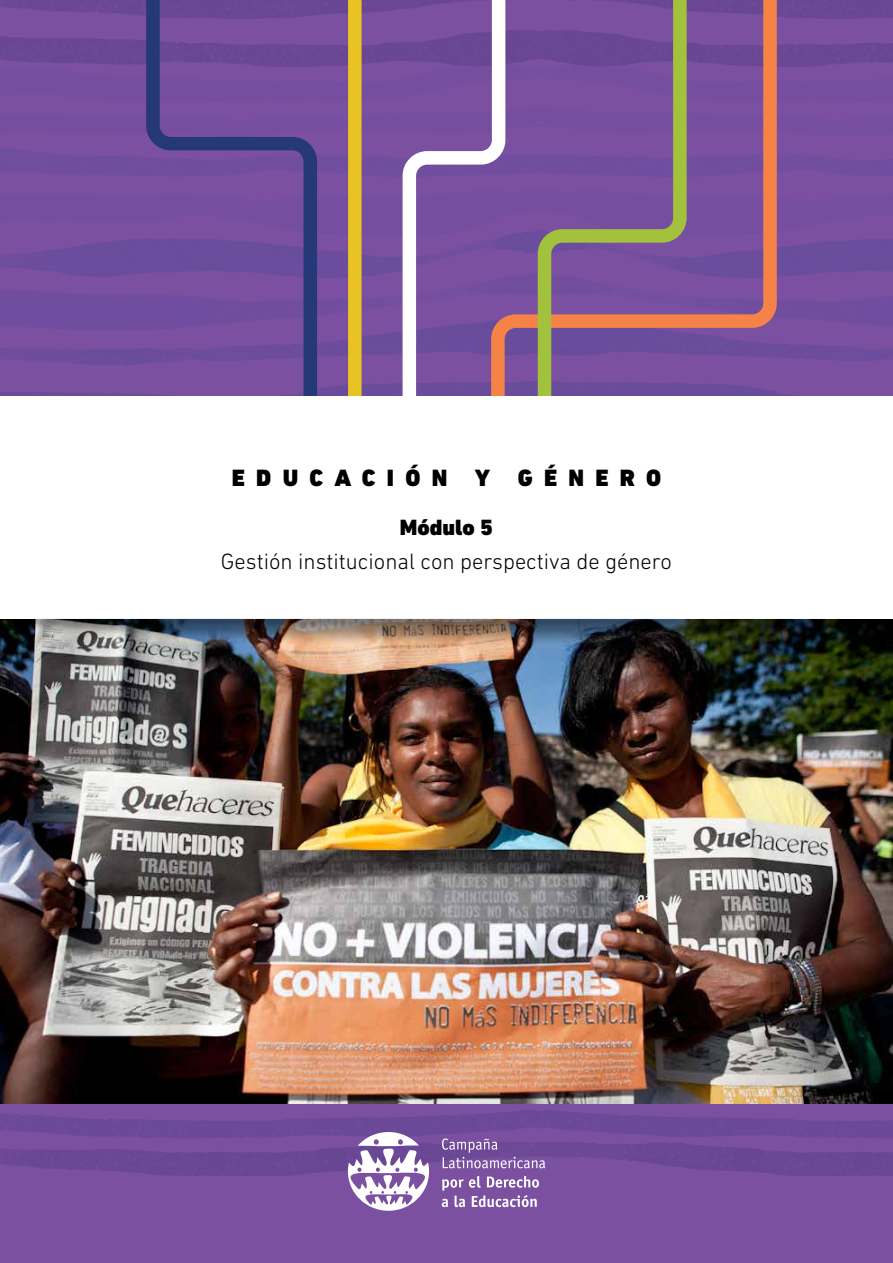
<style>
.page{position:relative;width:893px;height:1263px;background:#7b50a0}
.page>*{position:absolute;margin:0;border:0;box-sizing:border-box;transform-origin:0 0}
.t1{font:900 24px "DIN Next LT Pro";letter-spacing:.47em;color:#000}
.t2{font:300 22.5px "DIN Next LT Pro";color:#000}
.t3{font:900 22.5px "DIN Next LT Pro";color:#000}
</style>
<div class="page">
<div style="left:0;top:0;width:893px;height:1175px;background:linear-gradient(to right,#734d9c,#734c9c)"></div>
<svg style="left:512px;top:0;width:271px;height:396px"></svg>
<svg style="left:531px;top:0;width:162px;height:396px"></svg>
<svg style="left:396px;top:0;width:116px;height:396px"></svg>
<svg style="left:139px;top:0;width:185px;height:396px"></svg>
<div style="left:348px;top:0;width:14px;height:456px;background:#e9c323"></div>
<div style="left:0;top:396px;width:893px;height:270px;background:#fff"></div>
<svg style="left:348px;top:1132px;width:81px;height:79px"></svg>
<svg style="left:442px;top:1138px;width:103px;height:69px"></svg>
<img style="left:0;top:664px;width:893px;height:439px">
<img style="left:0;top:657px;width:893px;height:7px">
<img style="left:0;top:619px;width:893px;height:38px">
<img style="left:126px;top:619px;width:599px;height:31px">
<p class="t1" style="left:232px;top:463px;width:431px">EDUCACIÓN Y GÉNERO</p>
<p class="t3" style="left:400px;top:514px;width:95px">Módulo 5</p>
<p class="t2" style="left:221px;top:548px;width:452px">Gestión institucional con perspectiva de género</p>
</div>
